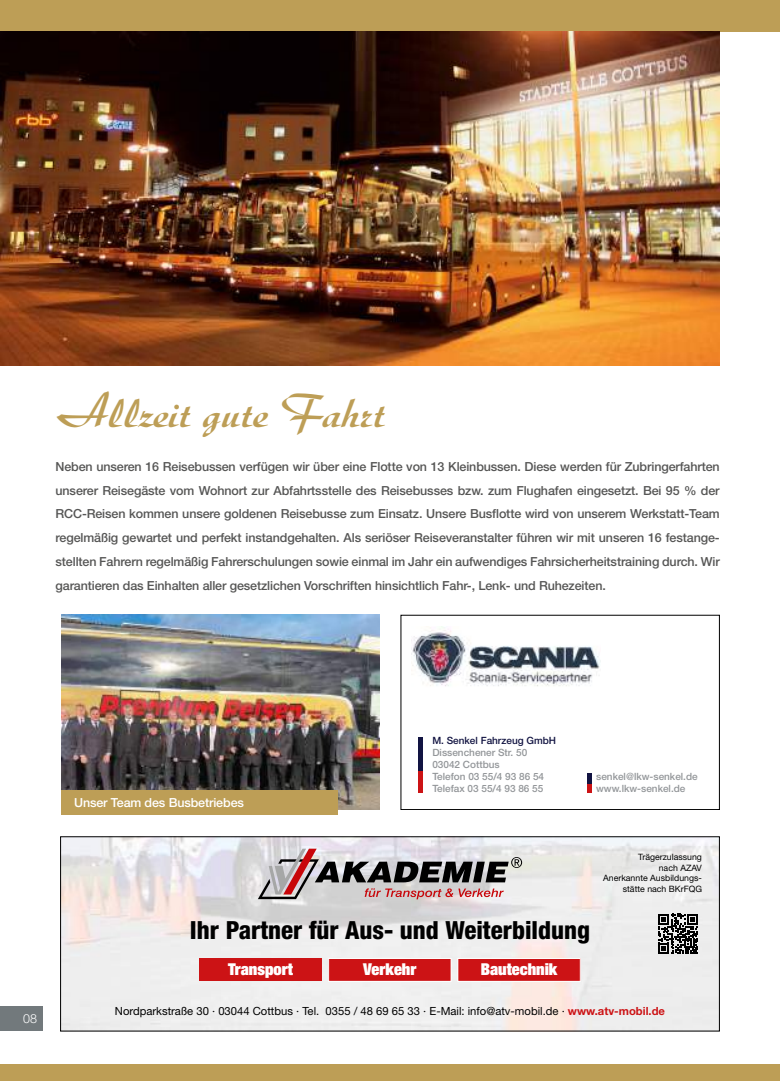
<style>
.page{position:relative;width:780px;height:1081px;background:#fff}
.page>*{position:absolute;margin:0;border:0;box-sizing:border-box;transform-origin:0 0}
.t1{font:700 47.5px "Diskus LT Std";color:#bd9e56}
.t2{font:800 condensed 25px "Helvetica Neue LT Std";color:#000}
.t3{font:900 condensed 16.38px "Helvetica Neue LT Std";color:#fff}
.t4{font:500 12.5px/23.8px "Helvetica Neue LT Std";letter-spacing:-.01em;color:#565655;text-align:justify}
.t5{font:500 12.5px "Helvetica Neue LT Std";letter-spacing:-.01em;color:#fff}
.t6{font:300 12.5px "Helvetica Neue LT Std";color:#fff}
.t7{font:11.25px "Helvetica Neue LT Std";color:#000}
.t8{font:500 10px/12px "Helvetica Neue LT Std";color:#939699}
.t9{font:500 10px "Helvetica Neue LT Std";color:#121442}
.t10{font:8.75px/10.5px "Helvetica Neue LT Std";color:#000;text-align:right}
.s1{font-weight:700;color:#cc1315}
</style>
<div class="page">
<div style="left:0;top:0;width:780px;height:32px;background:#bd9e56"></div>
<div style="left:0;top:1064px;width:780px;height:17px;background:#bd9e56"></div>
<div style="left:0;top:1006px;width:43px;height:25px;background:#72797c"></div>
<img style="left:61px;top:615px;width:318px;height:195px">
<img style="left:411px;top:626px;width:189px;height:61px">
<div style="left:586px;top:774px;width:5px;height:11px;background:#121442"></div>
<div style="left:418px;top:737px;width:5px;height:34px;background:#121442"></div>
<div style="left:586px;top:784px;width:5px;height:9px;background:#cc1315"></div>
<div style="left:418px;top:771px;width:5px;height:22px;background:#cc1315"></div>
<div style="left:400px;top:615px;width:319px;height:195px;border:1px solid #000"></div>
<img style="left:62px;top:838px;width:655px;height:191px">
<div style="left:199px;top:958px;width:123px;height:23px;background:#cc1315"></div>
<div style="left:328px;top:958px;width:123px;height:23px;background:#cc1315"></div>
<div style="left:328px;top:958px;width:123px;height:23px;border:1px solid #fff"></div>
<div style="left:458px;top:958px;width:122px;height:23px;background:#cc1315"></div>
<div style="left:457px;top:958px;width:123px;height:23px;border:1px solid #fff"></div>
<svg style="left:258px;top:848px;width:264px;height:51px;background:#aa9fa1"></svg>
<svg style="left:658px;top:914px;width:40px;height:40px;background:#535353"></svg>
<div style="left:61px;top:790px;width:277px;height:25px;background:#bd9e56"></div>
<img style="left:0;top:32px;width:719px;height:333px">
<h1 class="t1" style="left:56px;top:383px;width:332px">Allzeit gute Fahrt</h1>
<p class="t4" style="left:56px;top:454px;width:665px">Neben unseren 16 Reisebussen verfügen wir über eine Flotte von 13 Kleinbussen. Diese werden für Zubringerfahrten unserer Reisegäste vom Wohnort zur Abfahrtsstelle des Reisebusses bzw. zum Flughafen eingesetzt. Bei 95 % der RCC-Reisen kommen unsere goldenen Reisebusse zum Einsatz. Unsere Busflotte wird von unserem Werkstatt-Team regelmäßig gewartet und perfekt instandgehalten. Als seriöser Reiseveranstalter führen wir mit unseren 16 festange&shy;stellten Fahrern regelmäßig Fahrerschulungen sowie einmal im Jahr ein aufwendiges Fahrsicherheitstraining durch. Wir garantieren das Einhalten aller gesetzlichen Vorschriften hinsichtlich Fahr-, Lenk- und Ruhezeiten.</p>
<p class="t6" style="left:23px;top:1011px;width:15px">08</p>
<p class="t5" style="left:74px;top:795px;width:171px">Unser Team des Busbetriebes</p>
<p class="t9" style="left:432px;top:734px;width:125px">M. Senkel Fahrzeug GmbH</p>
<p class="t8" style="left:432px;top:746px;width:113px">Dissenchener Str. 50<br>03042 Cottbus<br>Telefon 03 55/4 93 86 54<br>Telefax 03 55/4 93 86 55</p>
<p class="t8" style="left:596px;top:770px;width:103px">senkel@lkw-senkel.de www.lkw-senkel.de</p>
<p class="t10" style="left:603px;top:852px;width:100px">Trägerzulassung<br>nach AZAV<br>Anerkannte Ausbildungs&shy;stätte nach BKrFQG</p>
<h2 class="t2" style="left:190px;top:915px;width:401px">Ihr Partner für Aus- und Weiterbildung</h2>
<h3 class="t3" style="left:228px;top:959px;width:66px">Transport</h3>
<h3 class="t3" style="left:363px;top:959px;width:55px">Verkehr</h3>
<h3 class="t3" style="left:480px;top:959px;width:78px">Bautechnik</h3>
<p class="t7" style="left:115px;top:1004px;width:551px">Nordparkstraße 30 · 03044 Cottbus · Tel. 0355 / 48 69 65 33 · E-Mail: info@atv-mobil.de · <span class="s1">www.atv-mobil.de</span></p>
</div>
